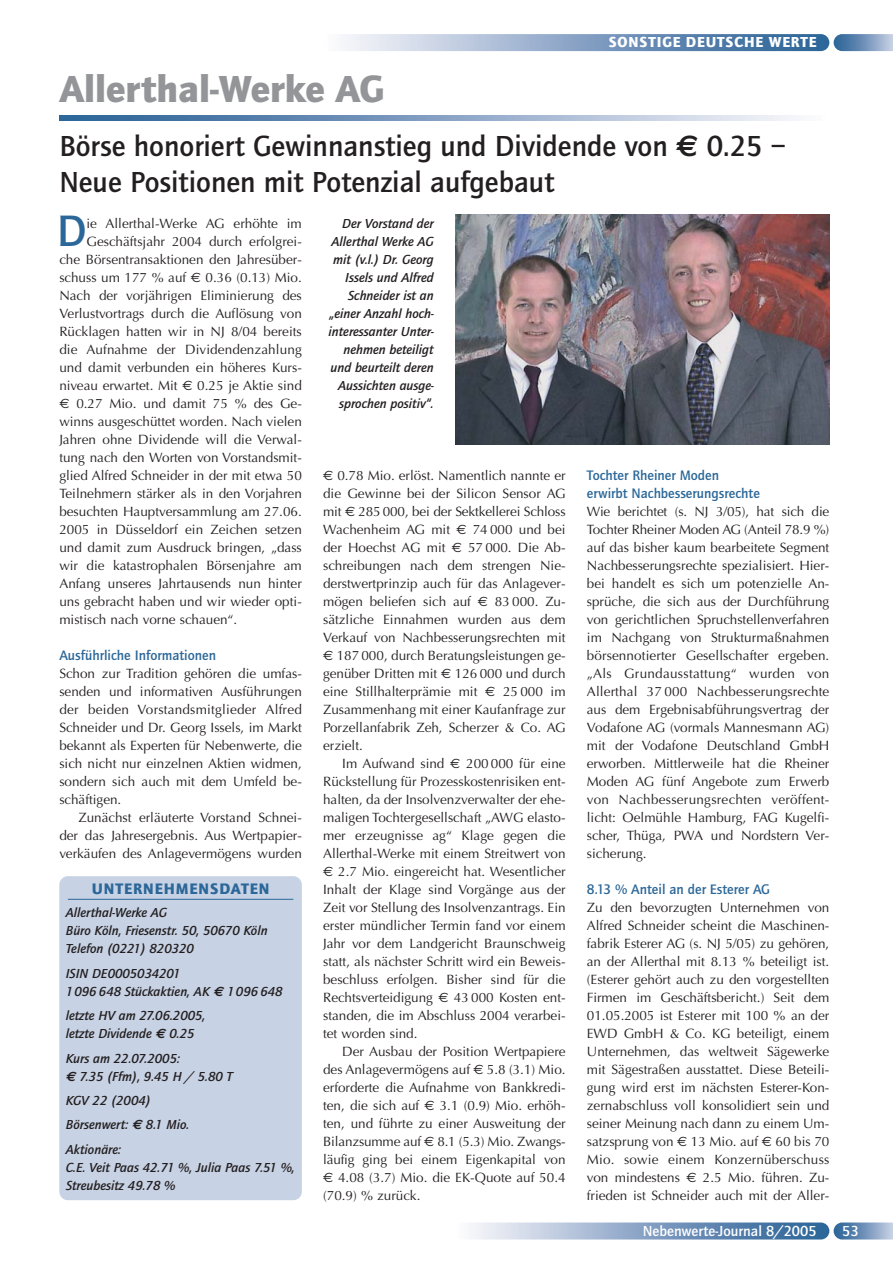
<style>
.page{position:relative;width:893px;height:1263px;background:#fff}
.page>*{position:absolute;margin:0;border:0;box-sizing:border-box;transform-origin:0 0}
.t1{font:700 45.6px "Quay Itc T";color:#2b6798}
.t2{font:900 39px "Quay Itc T";color:#939598}
.t3{font:500 30px/36px "Quay Sans EF";color:#231f20}
.t4{font:900 15.75px "Quay Itc T";letter-spacing:.06em;color:#2b6798}
.t5{font:700 15px "Quay Itc T";color:#fff}
.t6{font:900 15px "Quay Itc T";letter-spacing:.06em;color:#fff}
.t7{font:700 14.25px/18px "Quay Itc T";color:#2b6798}
.t8{font:13.5px/18px "Optima";color:#231f20;text-align:justify}
.t9{font:italic 700 13.5px/18px "Quay Itc T";color:#231f20}
.s1{font-family:"Euro Sans";font-weight:700}
.s2{font-family:"Euro Sans"}
</style>
<div class="page">
<img style="left:833px;top:1223px;width:59px;height:17px">
<img style="left:455px;top:1223px;width:374px;height:17px;border-radius:9px">
<img style="left:323px;top:34px;width:506px;height:17px;border-radius:9px">
<img style="left:833px;top:34px;width:59px;height:17px">
<img style="left:59px;top:116px;width:737px;height:4px">
<div style="left:59px;top:876px;width:243px;height:324px;background:#c7d2e4;border-radius:9px"></div>
<hr style="left:68px;top:899px;width:225px;height:1px;background:#2b6798">
<img style="left:455px;top:215px;width:374px;height:229px">
<p class="t6" style="left:608px;top:36px;width:209px">SONSTIGE DEUTSCHE WERTE</p>
<h2 class="t2" style="left:59px;top:75px;width:326px">Allerthal-Werke AG</h2>
<h3 class="t3" style="left:59px;top:131px;width:728px">Börse honoriert Gewinnanstieg und Dividende von <span class="s1">€</span> 0.25 –<br>Neue Positionen mit Potenzial aufgebaut</h3>
<h1 class="t1" style="left:57px;top:214px;width:31px">D</h1>
<p class="t8" style="left:87px;top:216px;width:217px">ie Allerthal-Werke AG erhöhte im</p>
<p class="t9" style="left:328px;top:216px;width:107px;text-align:right">Der Vorstand der<br>Allerthal Werke AG mit (v.l.) Dr. Georg<br>Issels und Alfred<br>Schneider ist an „einer Anzahl hoch&shy;interessanter Unter&shy;nehmen beteiligt und beurteilt deren<br>Aussichten ausge&shy;sprochen positiv“.</p>
<p class="t8" style="left:87px;top:234px;width:217px">Geschäftsjahr 2004 durch erfolgrei-</p>
<p class="t8" style="left:59px;top:252px;width:244px">che Börsentransaktionen den Jahresüber-</p>
<p class="t8" style="left:59px;top:270px;width:244px">schuss um 177 % auf <span class="s2">€</span> 0.36 (0.13) Mio.</p>
<p class="t8" style="left:59px;top:288px;width:244px">Nach der vorjährigen Eliminierung des</p>
<p class="t8" style="left:59px;top:306px;width:244px">Verlustvortrags durch die Auflösung von</p>
<p class="t8" style="left:59px;top:324px;width:244px">Rücklagen hatten wir in NJ 8/04 bereits</p>
<p class="t8" style="left:59px;top:342px;width:244px">die Aufnahme der Dividendenzahlung</p>
<p class="t8" style="left:59px;top:360px;width:244px">und damit verbunden ein höheres Kurs-</p>
<p class="t8" style="left:59px;top:378px;width:244px">niveau erwartet. Mit <span class="s2">€</span> 0.25 je Aktie sind</p>
<p class="t8" style="left:59px;top:396px;width:244px"><span class="s2">€</span> 0.27 Mio. und damit 75 % des Ge-</p>
<p class="t8" style="left:59px;top:414px;width:244px">winns ausgeschüttet worden. Nach vielen</p>
<p class="t8" style="left:59px;top:432px;width:244px">Jahren ohne Dividende will die Verwal-</p>
<p class="t8" style="left:59px;top:450px;width:244px">tung nach den Worten von Vorstandsmit-</p>
<p class="t8" style="left:59px;top:468px;width:244px">glied Alfred Schneider in der mit etwa 50</p>
<p class="t8" style="left:59px;top:486px;width:244px">Teilnehmern stärker als in den Vorjahren</p>
<p class="t8" style="left:59px;top:504px;width:244px">besuchten Hauptversammlung am 27.06.</p>
<p class="t8" style="left:59px;top:522px;width:244px">2005 in Düsseldorf ein Zeichen setzen</p>
<p class="t8" style="left:59px;top:540px;width:244px">und damit zum Ausdruck bringen, „dass</p>
<p class="t8" style="left:59px;top:558px;width:244px">wir die katastrophalen Börsenjahre am</p>
<p class="t8" style="left:59px;top:576px;width:244px">Anfang unseres Jahrtausends nun hinter</p>
<p class="t8" style="left:59px;top:594px;width:244px">uns gebracht haben und wir wieder opti-</p>
<p class="t8" style="left:59px;top:612px;width:179px">mistisch nach vorne schauen“.</p>
<p class="t7" style="left:59px;top:648px;width:158px">Ausführliche Informationen</p>
<p class="t8" style="left:59px;top:666px;width:244px">Schon zur Tradition gehören die umfas&shy;senden und informativen Ausführungen der beiden Vorstandsmitglieder Alfred Schneider und Dr. Georg Issels, im Markt bekannt als Experten für Nebenwerte, die sich nicht nur einzelnen Aktien widmen, sondern sich auch mit dem Umfeld be&shy;schäftigen.</p>
<p class="t8" style="left:59px;top:810px;width:244px;text-indent:19px">Zunächst erläuterte Vorstand Schnei&shy;der das Jahresergebnis. Aus Wertpapier&shy;verkäufen des Anlagevermögens wurden</p>
<p class="t7" style="left:587px;top:468px;width:174px">Tochter Rheiner Moden erwirbt Nachbesserungsrechte</p>
<p class="t8" style="left:587px;top:504px;width:244px">Wie berichtet (s. NJ 3/05), hat sich die Tochter Rheiner Moden AG (Anteil 78.9 %) auf das bisher kaum bearbeitete Segment Nachbesserungsrechte spezialisiert. Hier&shy;bei handelt es sich um potenzielle An&shy;sprüche, die sich aus der Durchführung von gerichtlichen Spruchstellenverfahren im Nachgang von Strukturmaßnahmen börsennotierter Gesellschafter ergeben. „Als Grundausstattung“ wurden von Allerthal 37 000 Nachbesserungsrechte aus dem Ergebnisabführungsvertrag der Vodafone AG (vormals Mannesmann AG) mit der Vodafone Deutschland GmbH erworben. Mittlerweile hat die Rheiner Moden AG fünf Angebote zum Erwerb von Nachbesserungsrechten veröffent&shy;licht: Oelmühle Hamburg, FAG Kugelfi&shy;scher, Thüga, PWA und Nordstern Ver&shy;sicherung.</p>
<p class="t7" style="left:587px;top:882px;width:185px">8.13 % Anteil an der Esterer AG</p>
<p class="t8" style="left:587px;top:900px;width:244px">Zu den bevorzugten Unternehmen von Alfred Schneider scheint die Maschinen&shy;fabrik Esterer AG (s. NJ 5/05) zu gehören, an der Allerthal mit 8.13 % beteiligt ist. (Esterer gehört auch zu den vorgestellten Firmen im Geschäftsbericht.) Seit dem 01.05.2005 ist Esterer mit 100 % an der EWD GmbH &amp; Co. KG beteiligt, einem Unternehmen, das weltweit Sägewerke mit Sägestraßen ausstattet. Diese Beteili&shy;gung wird erst im nächsten Esterer-Kon&shy;zernabschluss voll konsolidiert sein und seiner Meinung nach dann zu einem Um&shy;satzsprung von <span class="s2">€</span> 13 Mio. auf <span class="s2">€</span> 60 bis 70<br>Mio. sowie einem Konzernüberschuss von mindestens <span class="s2">€</span> 2.5 Mio. führen. Zu&shy;frieden ist Schneider auch mit der Aller-</p>
<p class="t8" style="left:323px;top:468px;width:244px"><span class="s2">€</span> 0.78 Mio. erlöst. Namentlich nannte er die Gewinne bei der Silicon Sensor AG mit <span class="s2">€</span> 285 000, bei der Sektkellerei Schloss Wachenheim AG mit <span class="s2">€</span> 74 000 und bei der Hoechst AG mit <span class="s2">€</span> 57 000. Die Ab&shy;schreibungen nach dem strengen Nie&shy;derstwertprinzip auch für das Anlagever&shy;mögen beliefen sich auf <span class="s2">€</span> 83 000. Zu&shy;sätzliche Einnahmen wurden aus dem Verkauf von Nachbesserungsrechten mit <span class="s2">€</span> 187 000, durch Beratungsleistungen ge&shy;genüber Dritten mit <span class="s2">€</span> 126 000 und durch eine Stillhalterprämie mit <span class="s2">€</span> 25 000 im Zusammenhang mit einer Kaufanfrage zur Porzellanfabrik Zeh, Scherzer &amp; Co. AG erzielt.</p>
<p class="t8" style="left:323px;top:756px;width:244px;text-indent:19px">Im Aufwand sind <span class="s2">€</span> 200 000 für eine Rückstellung für Prozesskostenrisiken ent&shy;halten, da der Insolvenzverwalter der ehe&shy;maligen Tochtergesellschaft „AWG elasto&shy;mer erzeugnisse ag“ Klage gegen die Allerthal-Werke mit einem Streitwert von <span class="s2">€</span> 2.7 Mio. eingereicht hat. Wesentlicher Inhalt der Klage sind Vorgänge aus der Zeit vor Stellung des Insolvenzantrags. Ein erster mündlicher Termin fand vor einem Jahr vor dem Landgericht Braunschweig statt, als nächster Schritt wird ein Beweis&shy;beschluss erfolgen. Bisher sind für die Rechtsverteidigung <span class="s2">€</span> 43 000 Kosten ent&shy;standen, die im Abschluss 2004 verarbei&shy;tet worden sind.</p>
<p class="t8" style="left:323px;top:1044px;width:244px;text-indent:19px">Der Ausbau der Position Wertpapiere des Anlagevermögens auf <span class="s2">€</span> 5.8 (3.1) Mio. erforderte die Aufnahme von Bankkredi&shy;ten, die sich auf <span class="s2">€</span> 3.1 (0.9) Mio. erhöh&shy;ten, und führte zu einer Ausweitung der Bilanzsumme auf <span class="s2">€</span> 8.1 (5.3) Mio. Zwangs&shy;läufig ging bei einem Eigenkapital von <span class="s2">€</span> 4.08 (3.7) Mio. die EK-Quote auf 50.4 (70.9) % zurück.</p>
<p class="t4" style="left:92px;top:883px;width:179px">UNTERNEHMENSDATEN</p>
<p class="t9" style="left:66px;top:905px;width:203px">Allerthal-Werke AG<br>Büro Köln, Friesenstr. 50, 50670 Köln<br>Telefon (0221) 820320</p>
<p class="t9" style="left:66px;top:966px;width:218px">ISIN DE0005034201<br>1096 648 Stückaktien, AK <span class="s2">€</span> 1096 648</p>
<p class="t9" style="left:66px;top:1008px;width:141px">letzte HV am 27.06.2005, letzte Dividende <span class="s2">€</span> 0.25</p>
<p class="t9" style="left:66px;top:1050px;width:169px">Kurs am 22.07.2005:<br><span class="s2">€</span> 7.35 (Ffm), 9.45 H / 5.80 T</p>
<p class="t9" style="left:66px;top:1089px;width:125px;line-height:24.5px">KGV 22 (2004)<br>Börsenwert: <span class="s2">€</span> 8.1 Mio.<br>Aktionäre:</p>
<p class="t9" style="left:66px;top:1159px;width:230px">C.E. Veit Paas 42.71 %, Julia Paas 7.51 %,<br>Streubesitz 49.78 %</p>
<p class="t5" style="left:642px;top:1225px;width:175px">Nebenwerte-Journal 8/2005</p>
<p class="t5" style="left:842px;top:1225px;width:18px">53</p>
</div>
